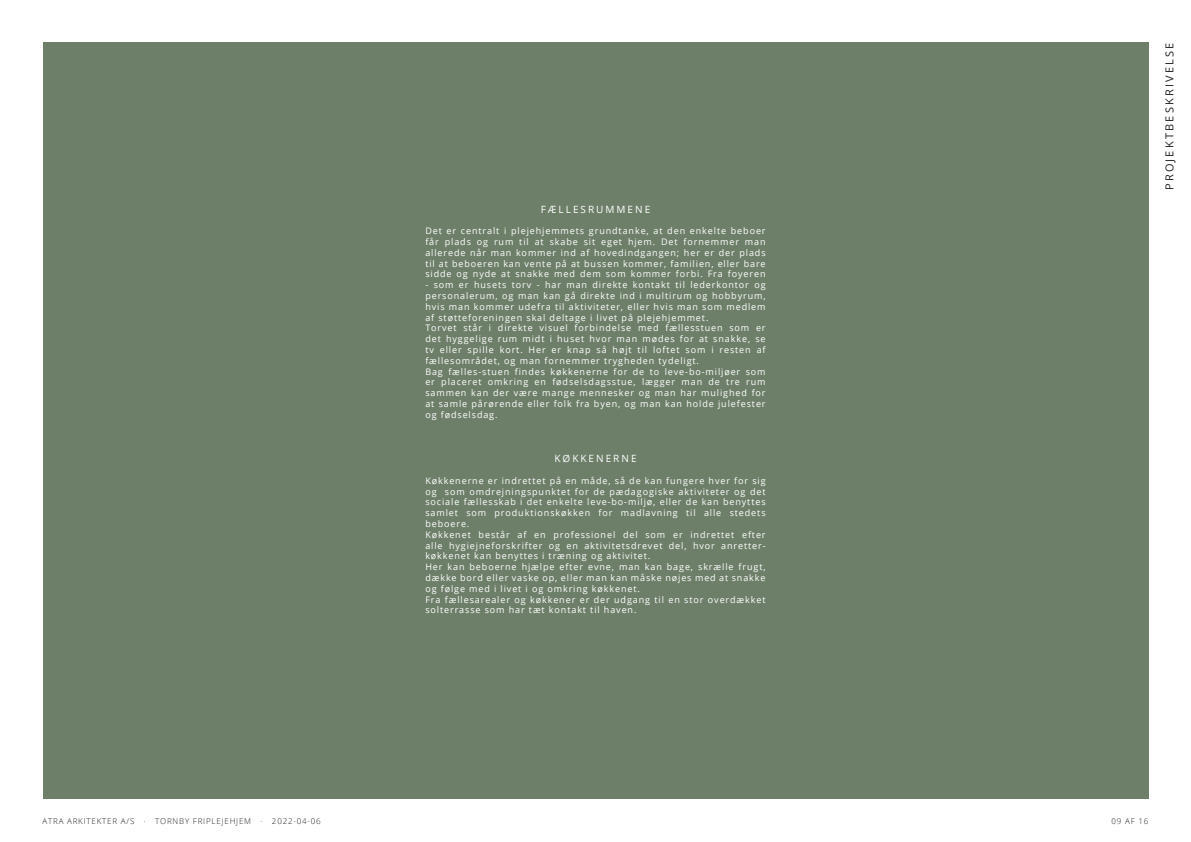
<style>
.page{position:relative;width:1191px;height:842px;background:#fff}
.page>*{position:absolute;margin:0;border:0;box-sizing:border-box;transform-origin:0 0}
.t1{font:11px "Open Sans";letter-spacing:.2em;color:#231f20}
.Brødtekst{font:10px "Open Sans";letter-spacing:.2em;color:#fff}
.Brødtekst-2{font:9px/10.8px "Open Sans";letter-spacing:.1em;color:#fff;text-align:justify}
.t2{font:300 8px "Open Sans";letter-spacing:.1em;color:#231f20}
</style>
<div class="page">
<div style="left:43px;top:43px;width:1105px;height:756px;background:#6d7f69"></div>
<p class="Brødtekst" style="left:541px;top:202px;width:111px">FÆLLESRUMMENE</p>
<p class="Brødtekst-2" style="left:425px;top:225px;width:342px">Det er centralt i plejehjemmets grundtanke, at den enkelte beboer får plads og rum til at skabe sit eget hjem. Det fornemmer man allerede når man kommer ind af hovedindgangen; her er der plads til at beboeren kan vente på at bussen kommer, familien, eller bare sidde og nyde at snakke med dem som kommer forbi. Fra foyeren</p>
<p class="Brødtekst-2" style="left:425px;top:279px;width:342px">- som er husets torv - har man direkte kontakt til lederkontor og personalerum, og man kan gå direkte ind i multirum og hobbyrum, hvis man kommer udefra til aktiviteter, eller hvis man som medlem af støtteforeningen skal deltage i livet på plejehjemmet.</p>
<p class="Brødtekst-2" style="left:425px;top:322px;width:342px">Torvet står i direkte visuel forbindelse med fællesstuen som er det hyggelige rum midt i huset hvor man mødes for at snakke, se tv eller spille kort. Her er knap så højt til loftet som i resten af fællesområdet, og man fornemmer trygheden tydeligt.</p>
<p class="Brødtekst-2" style="left:425px;top:366px;width:342px">Bag fælles-stuen findes køkkenerne for de to leve-bo-miljøer som er placeret omkring en fødselsdagsstue, lægger man de tre rum sammen kan der være mange mennesker og man har mulighed for at samle pårørende eller folk fra byen, og man kan holde julefester og fødselsdag.</p>
<p class="Brødtekst" style="left:554px;top:452px;width:84px">KØKKENERNE</p>
<p class="Brødtekst-2" style="left:425px;top:475px;width:342px">Køkkenerne er indrettet på en måde, så de kan fungere hver for sig og som omdrejningspunktet for de pædagogiske aktiviteter og det sociale fællesskab i det enkelte leve-bo-miljø, eller de kan benyttes samlet som produktionskøkken for madlavning til alle stedets beboere.</p>
<p class="Brødtekst-2" style="left:425px;top:529px;width:342px">Køkkenet består af en professionel del som er indrettet efter alle hygiejneforskrifter og en aktivitetsdrevet del, hvor anretter&shy;køkkenet kan benyttes i træning og aktivitet.</p>
<p class="Brødtekst-2" style="left:425px;top:561px;width:342px">Her kan beboerne hjælpe efter evne, man kan bage, skrælle frugt, dække bord eller vaske op, eller man kan måske nøjes med at snakke og følge med i livet i og omkring køkkenet.</p>
<p class="Brødtekst-2" style="left:425px;top:594px;width:342px">Fra fællesarealer og køkkener er der udgang til en stor overdækket solterrasse som har tæt kontakt til haven.</p>
<p class="t1" style="left:1162px;top:190px;width:149px;rotate:-90deg">PROJEKTBESKRIVELSE</p>
<p class="t2" style="left:43px;top:815px;width:280px">ATRA ARKITEKTER A/S · TORNBY FRIPLEJEHJEM · 2022-04-06</p>
<p class="t2" style="left:1111px;top:815px;width:38px">09 AF 16</p>
</div>
